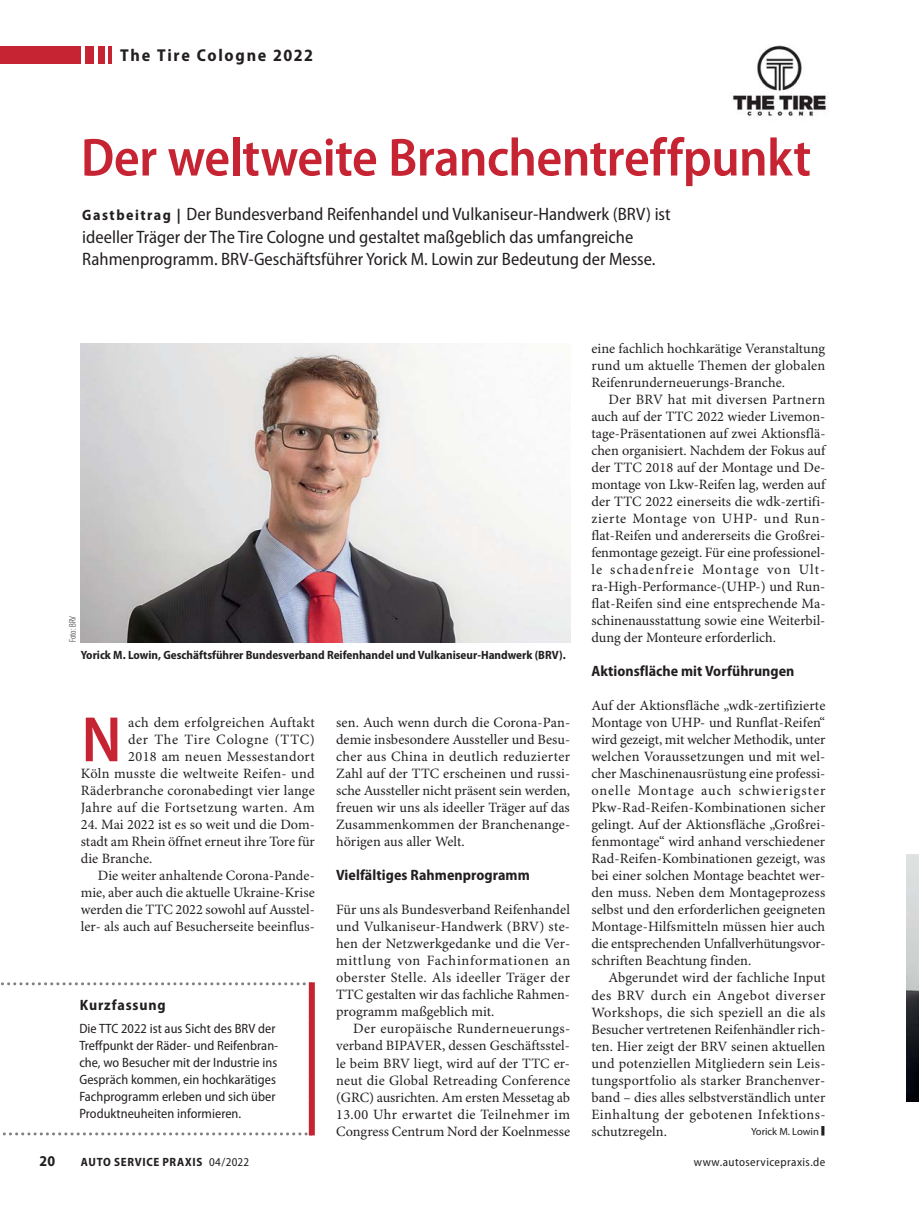
<style>
.page{position:relative;width:919px;height:1212px;background:#fff}
.page>*{position:absolute;margin:0;border:0;box-sizing:border-box;transform-origin:0 0}
.t1{font:600 semi-condensed 64.65px "Myriad Pro";color:#c62433}
.t2{font:600 semi-condensed 54px "Myriad Pro";letter-spacing:-.01em;color:#c62433}
.t3{font:32.7px "Minion Pro";color:#231f20;scale:.33 1}
.t4{font:semi-condensed 18px/22.5px "Myriad Pro";color:#231f20}
.t5{font:700 semi-condensed 17.25px "Myriad Pro";letter-spacing:.1em;color:#231f20}
.t6{font:700 semi-condensed 15px "Myriad Pro";letter-spacing:.005em;color:#231f20}
.t7{font:700 semi-condensed 15px "Myriad Pro";letter-spacing:.055em;color:#231f20}
.t8{font:14.25px/17px "Minion Pro";letter-spacing:.005em;color:#231f20;text-align:justify}
.t9{font:14.25px/17px "Minion Pro";letter-spacing:.025em;color:#231f20;text-align:right}
.t10{font:semi-condensed 13.5px/17px "Myriad Pro";letter-spacing:.005em;color:#231f20}
.t11{font:700 semi-condensed 12px "Myriad Pro";color:#231f20}
.t12{font:700 semi-condensed 12px "Myriad Pro";letter-spacing:.055em;color:#231f20}
.t13{font:semi-condensed 12px "Myriad Pro";letter-spacing:.035em;color:#231f20}
.t14{font:10.5px "Myriad Pro";color:#231f20}
.t15{font:300 condensed 9.75px "Myriad Pro";color:#231f20}
.s1{font-weight:700;font-size:15px}
.s2{font-weight:400}
</style>
<div class="page">
<hr style="left:108px;top:47px;width:4px;height:17px;background:#c62433">
<div style="left:85px;top:47px;width:9px;height:17px;background:#c62433"></div>
<div style="left:98px;top:47px;width:6px;height:17px;background:#c62433"></div>
<div style="left:0;top:47px;width:81px;height:17px;background:#c62433"></div>
<svg style="left:1px;top:982px;width:308px;height:153px"></svg>
<div style="left:309px;top:982px;width:6px;height:153px;background:#c62433"></div>
<img style="left:732px;top:45px;width:95px;height:72px">
<img style="left:81px;top:343px;width:489px;height:299px">
<img style="left:906px;top:855px;width:12px;height:246px">
<p class="t5" style="left:120px;top:49px;width:194px">The Tire Cologne 2022</p>
<h2 class="t2" style="left:81px;top:137px;width:731px">Der weltweite Branchentreffpunkt</h2>
<p class="t4" style="left:82px;top:205px;width:590px"><span class="s1">Gastbeitrag |</span> Der Bundesverband Reifenhandel und Vulkaniseur-Handwerk (BRV) ist ideeller Träger der The Tire Cologne und gestaltet maßgeblich das umfangreiche<br>Rahmenprogramm. BRV-Geschäftsführer Yorick M. Lowin zur Bedeutung der Messe.</p>
<p class="t15" style="left:67px;top:642px;width:28px;rotate:-90deg">Foto: BRV</p>
<p class="t11" style="left:81px;top:651px;width:486px">Yorick M. Lowin, Geschäftsführer Bundesverband Reifenhandel und Vulkaniseur-Handwerk (BRV).</p>
<p class="t9" style="left:81px;top:715px;width:235px">ach dem erfolgreichen Auftakt<br>der The Tire Cologne (TTC)<br>2018 am neuen Messestandort<br>Köln musste die weltweite Reifen- und Räderbranche coronabedingt vier lange Jahre auf die Fortsetzung warten. Am</p>
<p class="t8" style="left:81px;top:817px;width:235px">24. Mai 2022 ist es so weit und die Dom&shy;stadt am Rhein öffnet erneut ihre Tore für die Branche.</p>
<p class="t8" style="left:81px;top:868px;width:235px;text-indent:17px">Die weiter anhaltende Corona-Pande&shy;mie, aber auch die aktuelle Ukraine-Krise werden die TTC 2022 sowohl auf Ausstel&shy;ler- als auch auf Besucherseite beeinflus-</p>
<h1 class="t1" style="left:81px;top:715px;width:42px">N</h1>
<p class="t7" style="left:80px;top:999px;width:87px">Kurzfassung</p>
<p class="t10" style="left:79px;top:1022px;width:200px">Die TTC 2022 ist aus Sicht des BRV der Treffpunkt der Räder- und Reifenbran&shy;che, wo Besucher mit der Industrie ins Gespräch kommen, ein hochkarätiges Fachprogramm erleben und sich über Produktneuheiten informieren.</p>
<p class="t8" style="left:336px;top:715px;width:235px">sen. Auch wenn durch die Corona-Pan&shy;demie insbesondere Aussteller und Besu&shy;cher aus China in deutlich reduzierter Zahl auf der TTC erscheinen und russi&shy;sche Aussteller nicht präsent sein werden, freuen wir uns als ideeller Träger auf das Zusammenkommen der Branchenange&shy;hörigen aus aller Welt.</p>
<p class="t6" style="left:336px;top:870px;width:195px">Vielfältiges Rahmenprogramm</p>
<p class="t8" style="left:336px;top:902px;width:235px">Für uns als Bundesverband Reifenhandel und Vulkaniseur-Handwerk (BRV) ste&shy;hen der Netzwerkgedanke und die Ver&shy;mittlung von Fachinformationen an oberster Stelle. Als ideeller Träger der TTC gestalten wir das fachliche Rahmen&shy;programm maßgeblich mit.</p>
<p class="t8" style="left:336px;top:1022px;width:235px;text-indent:17px">Der europäische Runderneuerungs&shy;verband BIPAVER, dessen Geschäftsstel&shy;le beim BRV liegt, wird auf der TTC er&shy;neut die Global Retreading Conference (GRC) ausrichten. Am ersten Messetag ab 13.00 Uhr erwartet die Teilnehmer im Congress Centrum Nord der Koelnmesse</p>
<p class="t8" style="left:591px;top:341px;width:235px">eine fachlich hochkarätige Veranstaltung rund um aktuelle Themen der globalen Reifenrunderneuerungs-Branche.</p>
<p class="t8" style="left:591px;top:392px;width:235px;text-indent:17px">Der BRV hat mit diversen Partnern auch auf der TTC 2022 wieder Livemon&shy;tage-Präsentationen auf zwei Aktionsflä&shy;chen organisiert. Nachdem der Fokus auf der TTC 2018 auf der Montage und De&shy;montage von Lkw-Reifen lag, werden auf der TTC 2022 einerseits die wdk-zertifi&shy;zierte Montage von UHP- und Run&shy;flat-Reifen und andererseits die Großrei&shy;fenmontage gezeigt. Für eine professionel&shy;le schadenfreie Montage von Ult&shy;ra-High-Performance-(UHP-) und Run&shy;flat-Reifen sind eine entsprechende Ma&shy;schinenausstattung sowie eine Weiterbil&shy;dung der Monteure erforderlich.</p>
<p class="t6" style="left:591px;top:665px;width:204px">Aktionsfläche mit Vorführungen</p>
<p class="t8" style="left:591px;top:698px;width:235px">Auf der Aktionsfläche „wdk-zertifizierte Montage von UHP- und Runflat-Reifen“ wird gezeigt, mit welcher Methodik, unter welchen Voraussetzungen und mit wel&shy;cher Maschinenausrüstung eine professi&shy;onelle Montage auch schwierigster Pkw-Rad-Reifen-Kombinationen sicher gelingt. Auf der Aktionsfläche „Großrei&shy;fenmontage“ wird anhand verschiedener Rad-Reifen-Kombinationen gezeigt, was bei einer solchen Montage beachtet wer&shy;den muss. Neben dem Montageprozess selbst und den erforderlichen geeigneten Montage-Hilfsmitteln müssen hier auch die entsprechenden Unfallverhütungsvor&shy;schriften Beachtung finden.</p>
<p class="t8" style="left:591px;top:971px;width:235px;text-indent:17px">Abgerundet wird der fachliche Input des BRV durch ein Angebot diverser Workshops, die sich speziell an die als Besucher vertretenen Reifenhändler rich&shy;ten. Hier zeigt der BRV seinen aktuellen und potenziellen Mitgliedern sein Leis&shy;tungsportfolio als starker Branchenver&shy;band – dies alles selbstverständlich unter Einhaltung der gebotenen Infektions&shy;schutzregeln.</p>
<p class="t14" style="left:751px;top:1126px;width:69px">Yorick M. Lowin</p>
<h3 class="t3" style="left:820px;top:1116px;width:15px">■</h3>
<p class="t6" style="left:39px;top:1155px;width:17px">20</p>
<p class="t12" style="left:81px;top:1157px;width:170px">AUTO SERVICE PRAXIS <span class="s2">04/2022</span></p>
<p class="t13" style="left:693px;top:1157px;width:133px">www.autoservicepraxis.de</p>
</div>
